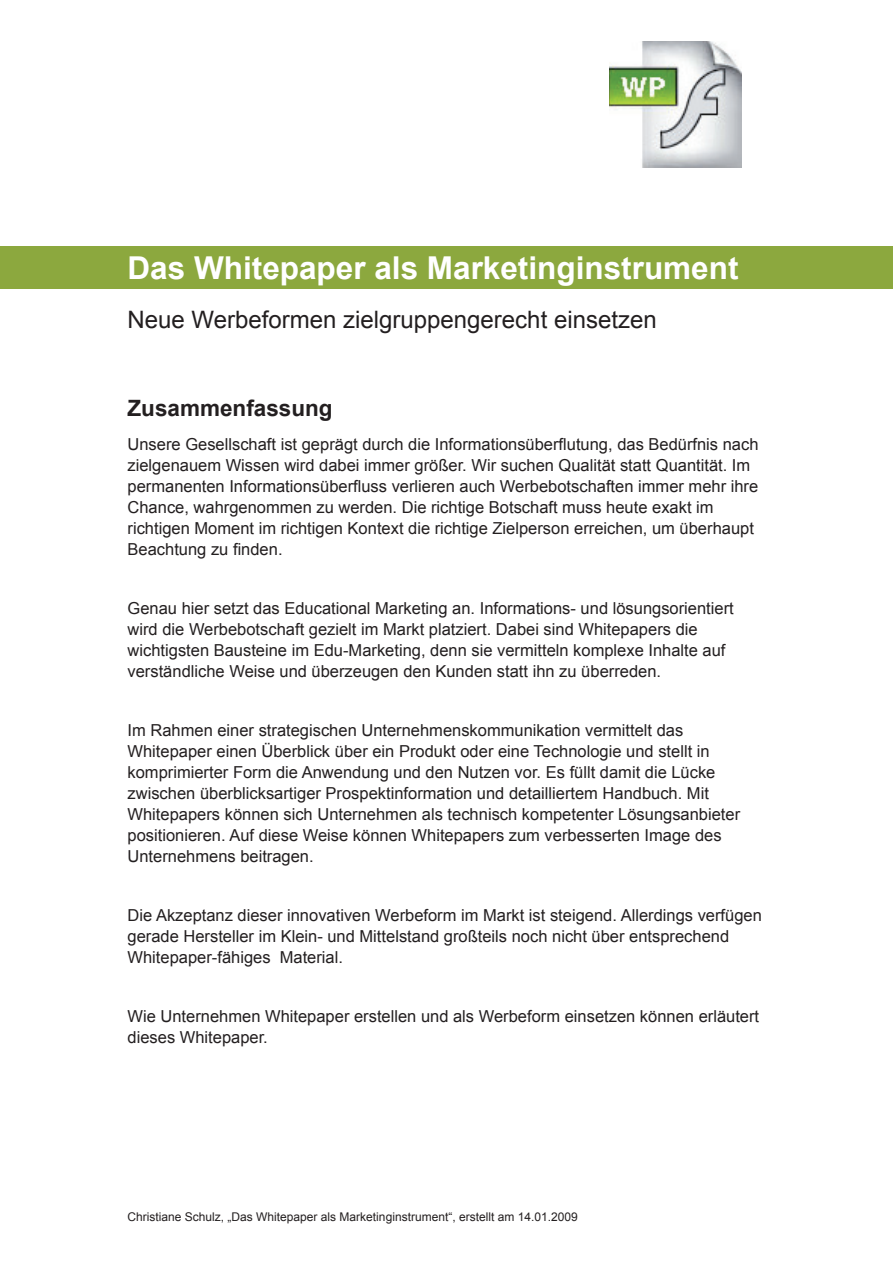
<style>
.page{position:relative;width:893px;height:1263px;background:#fff}
.page>*{position:absolute;margin:0;border:0;box-sizing:border-box;transform-origin:0 0}
.t1{font:700 31.5px "Arial";color:#fff}
.t2{font:24px "Arial";color:#231f20}
.t3{font:700 22.5px "Arial";color:#231f20}
.t4{font:16.5px/21px "Arial";color:#231f20}
.t5{font:12px "Arial";color:#231f20}
</style>
<div class="page">
<div style="left:0;top:247px;width:893px;height:42px;background:#8ca83e"></div>
<img style="left:609px;top:41px;width:132px;height:126px">
<h1 class="t1" style="left:128px;top:247px;width:612px">Das Whitepaper als Marketinginstrument</h1>
<h2 class="t2" style="left:128px;top:304px;width:531px">Neue Werbeformen zielgruppengerecht einsetzen</h2>
<h3 class="t3" style="left:128px;top:393px;width:207px">Zusammenfassung</h3>
<p class="t4" style="left:128px;top:434px;width:632px">Unsere Gesellschaft ist geprägt durch die I nformationsüberflutung, das Bedürfnis nach zielgenauem Wissen wird dabei immer größer. Wir suchen Qualität statt Quantität. I m permanenten I nformationsüberfluss verlieren auch Werbebotschaften immer mehr ihre Chance, wahrgenommen zu werden. Die richtige Botschaft muss heute exakt im richtigen Moment im richtigen Kontext die richtige Zielperson erreichen, um überhaupt Beachtung zu finden.</p>
<p class="t4" style="left:128px;top:598px;width:608px">Genau hier setzt das Educational Marketing an. I nformations- und lösungsorientiert wird die Werbebotschaft gezielt im Markt platziert. Dabei sind Whitepapers die wichtigsten Bausteine im Edu-Marketing, denn sie vermitteln komplexe I nhalte auf verständliche Weise und überzeugen den Kunden statt ihn zu überreden.</p>
<p class="t4" style="left:128px;top:720px;width:614px">I m Rahmen einer strategischen Unternehmenskommunikation vermittelt das Whitepaper einen Überblick über ein Produkt oder eine Technologie und stellt in komprimierter Form die Anwendung und den Nutzen vor. Es füllt damit die Lücke zwischen überblicksartiger Prospektinformation und detailliertem Handbuch. Mit Whitepapers können sich Unternehmen als technisch kompetenter Lösungsanbieter positionieren. Auf diese Weise können Whitepapers zum verbesserten I mage des Unternehmens beitragen.</p>
<p class="t4" style="left:128px;top:905px;width:636px">Die Akzeptanz dieser innovativen Werbeform im Markt ist steigend. Allerdings verfügen gerade Hersteller im Klein- und Mittelstand großteils noch nicht über entsprechend<br>Whitepaper-fähiges Material.</p>
<p class="t4" style="left:128px;top:1006px;width:633px">Wie Unternehmen Whitepaper erstellen und als Werbeform einsetzen können erläutert dieses Whitepaper.</p>
<p class="t5" style="left:128px;top:1208px;width:452px">Christiane Schulz, „Das Whitepaper als Marketinginstrument“, erstellt am 14.01.2009</p>
</div>
